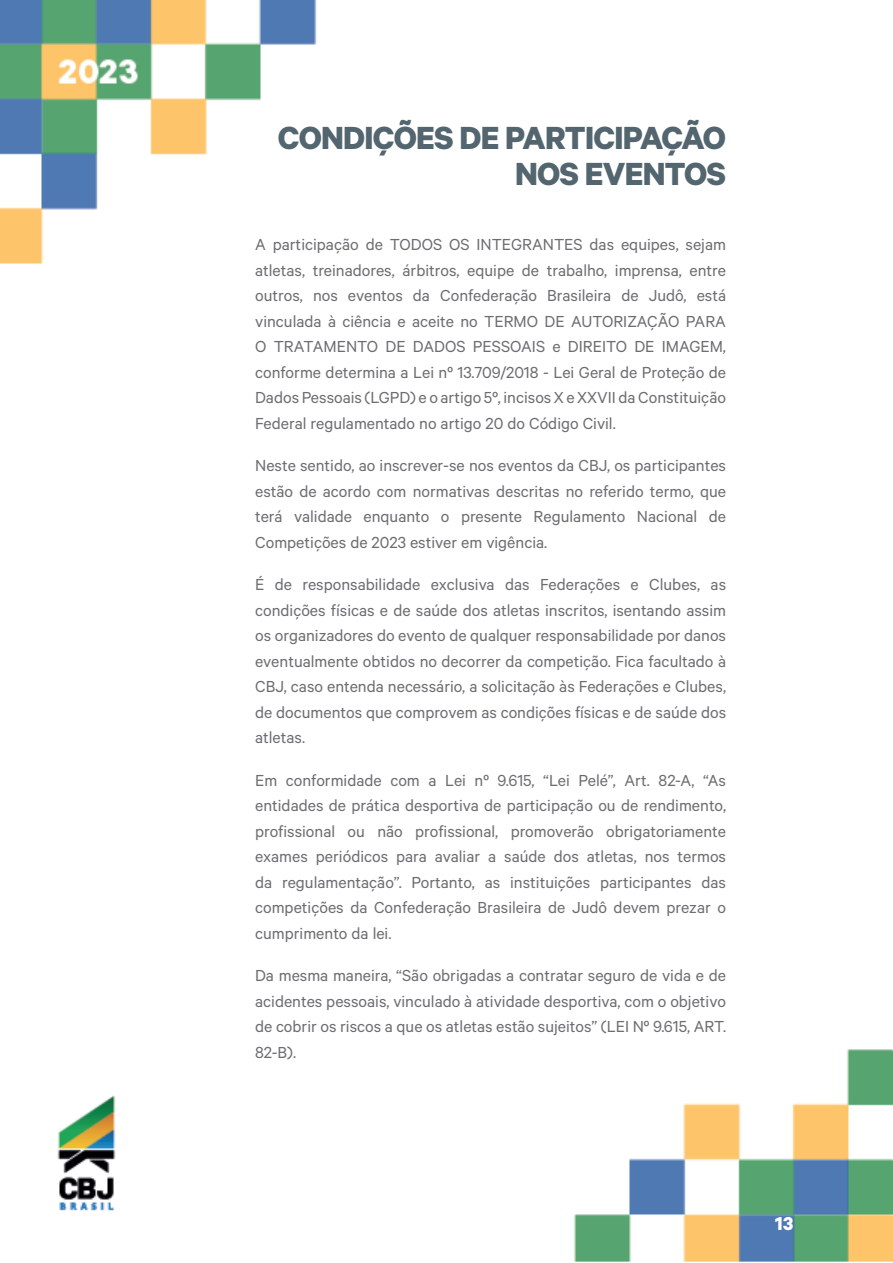
<style>
.page{position:relative;width:893px;height:1263px;background:#fff}
.page>*{position:absolute;margin:0;border:0;box-sizing:border-box;transform-origin:0 0}
.t1{font:700 36px/36px "Calibre";letter-spacing:-.02em;color:#53656e;text-align:right}
.t2{font:700 21px "Calibre";color:#fff}
.t3{font:18px/25.5px "Calibre";color:#6c6d70;text-align:justify}
</style>
<div class="page">
<img style="left:0;top:0;width:893px;height:1261px">
<img style="left:620px;top:34px;width:225px;height:8px">
<h1 class="t1" style="left:278px;top:118px;width:450px">CONDIÇÕES DE PARTICIPAÇÃO<br>NOS EVENTOS</h1>
<p class="t3" style="left:255px;top:231px;width:472px">A participação de TODOS OS INTEGRANTES das equipes, sejam atletas, treinadores, árbitros, equipe de trabalho, imprensa, entre outros, nos eventos da Confederação Brasileira de Judô, está vinculada à ciência e aceite no TERMO DE AUTORIZAÇÃO PARA O TRATAMENTO DE DADOS PESSOAIS e DIREITO DE IMAGEM, conforme determina a Lei nº 13.709/2018 - Lei Geral de Proteção de Dados Pessoais (LGPD) e o artigo 5º, incisos X e XXVII da Constituição Federal regulamentado no artigo 20 do Código Civil.</p>
<p class="t3" style="left:255px;top:452px;width:472px">Neste sentido, ao inscrever-se nos eventos da CBJ, os participantes estão de acordo com normativas descritas no referido termo, que terá validade enquanto o presente Regulamento Nacional de Competições de 2023 estiver em vigência.</p>
<p class="t3" style="left:255px;top:571px;width:472px">É de responsabilidade exclusiva das Federações e Clubes, as condições físicas e de saúde dos atletas inscritos, isentando assim os organizadores do evento de qualquer responsabilidade por danos eventualmente obtidos no decorrer da competição. Fica facultado à CBJ, caso entenda necessário, a solicitação às Federações e Clubes, de documentos que comprovem as condições físicas e de saúde dos atletas.</p>
<p class="t3" style="left:255px;top:767px;width:472px">Em conformidade com a Lei nº 9.615, “Lei Pelé”, Art. 82-A, “As entidades de prática desportiva de participação ou de rendimento, profissional ou não profissional, promoverão obrigatoriamente exames periódicos para avaliar a saúde dos atletas, nos termos da regulamentação”. Portanto, as instituições participantes das competições da Confederação Brasileira de Judô devem prezar o cumprimento da lei.</p>
<p class="t3" style="left:255px;top:962px;width:472px">Da mesma maneira, “São obrigadas a contratar seguro de vida e de acidentes pessoais, vinculado à atividade desportiva, com o objetivo de cobrir os riscos a que os atletas estão sujeitos” (LEI Nº 9.615, ART.<br>82-B).</p>
<p class="t2" style="left:775px;top:1210px;width:19px">13</p>
</div>
